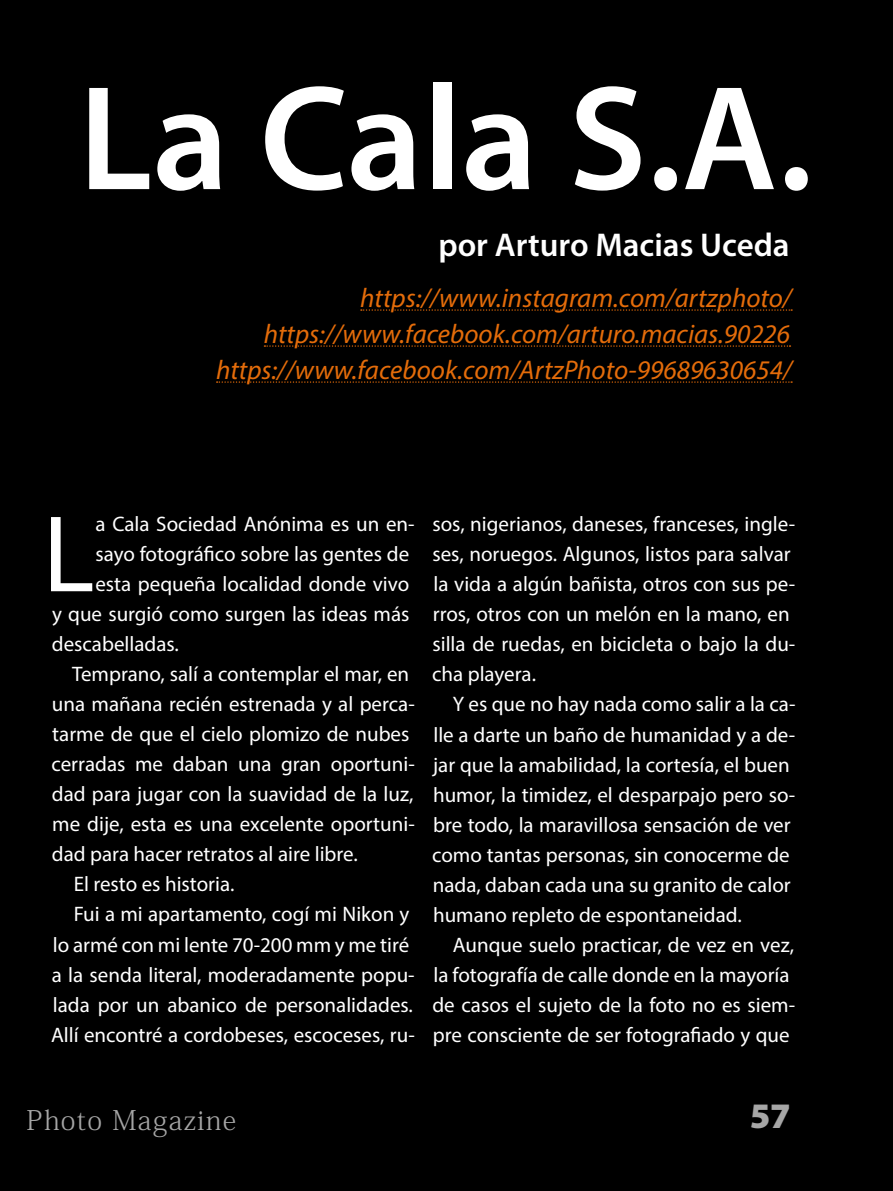
<style>
.page{position:relative;width:893px;height:1191px;background:#000}
.page>*{position:absolute;margin:0;border:0;box-sizing:border-box;transform-origin:0 0}
.t1{font:600 150px "Myriad Pro";color:#fff}
.t2{font:109.95px "Myriad Pro";color:#fff}
.t3{font:900 36px "Myriad Pro";color:#a6a6a6}
.t4{font:600 33px "Myriad Pro";color:#fff}
.t5{font:italic 27px/36px "Myriad Pro";color:#e46c0a;text-align:right}
.t6{font:27px "Adobe Fangsong Std";letter-spacing:.05em;color:#a6a6a6}
.t7{font:21px/30px "Myriad Pro";color:#fff}
</style>
<div class="page">
<svg style="left:361px;top:309px;width:431px;height:2px"></svg>
<svg style="left:264px;top:345px;width:526px;height:2px"></svg>
<svg style="left:217px;top:381px;width:575px;height:2px"></svg>
<h1 class="t1" style="left:79px;top:43px;width:736px">La Cala S.A.</h1>
<h3 class="t4" style="left:438px;top:224px;width:353px">por Arturo Macias Uceda</h3>
<p class="t5" style="left:216px;top:280px;width:577px">https://www.instagram.com/artzphoto/ https://www.facebook.com/arturo.macias.90226 https://www.facebook.com/ArtzPhoto-99689630654/</p>
<h2 class="t2" style="left:43px;top:486px;width:53px">L</h2>
<p class="t7" style="left:95px;top:509px;width:321px">a Cala Sociedad Anónima es un en-</p>
<p class="t7" style="left:95px;top:539px;width:315px">sayo fotográfico sobre las gentes de</p>
<p class="t7" style="left:95px;top:569px;width:315px">esta pequeña localidad donde vivo</p>
<p class="t7" style="left:52px;top:599px;width:359px">y que surgió como surgen las ideas más</p>
<p class="t7" style="left:52px;top:629px;width:129px">descabelladas.</p>
<p class="t7" style="left:72px;top:659px;width:339px">Temprano, salí a contemplar el mar, en</p>
<p class="t7" style="left:52px;top:689px;width:364px">una mañana recién estrenada y al perca-</p>
<p class="t7" style="left:52px;top:719px;width:359px">tarme de que el cielo plomizo de nubes</p>
<p class="t7" style="left:52px;top:749px;width:365px">cerradas me daban una gran oportuni-</p>
<p class="t7" style="left:52px;top:779px;width:363px">dad para jugar con la suavidad de la luz,</p>
<p class="t7" style="left:52px;top:809px;width:364px">me dije, esta es una excelente oportuni-</p>
<p class="t7" style="left:52px;top:839px;width:307px">dad para hacer retratos al aire libre.</p>
<p class="t7" style="left:74px;top:869px;width:162px">El resto es historia.</p>
<p class="t7" style="left:74px;top:899px;width:337px">Fui a mi apartamento, cogí mi Nikon y</p>
<p class="t7" style="left:53px;top:929px;width:358px">lo armé con mi lente 70-200 mm y me tiré</p>
<p class="t7" style="left:52px;top:959px;width:364px">a la senda literal, moderadamente popu-</p>
<p class="t7" style="left:53px;top:989px;width:362px">lada por un abanico de personalidades.</p>
<p class="t7" style="left:51px;top:1019px;width:365px">Allí encontré a cordobeses, escoceses, ru-</p>
<p class="t7" style="left:432px;top:509px;width:365px">sos, nigerianos, daneses, franceses, ingle&shy;ses, noruegos. Algunos, listos para salvar la vida a algún bañista, otros con sus pe&shy;rros, otros con un melón en la mano, en silla de ruedas, en bicicleta o bajo la du&shy;cha playera.</p>
<p class="t7" style="left:432px;top:689px;width:365px;text-indent:21px">Y es que no hay nada como salir a la ca&shy;lle a darte un baño de humanidad y a de&shy;jar que la amabilidad, la cortesía, el buen humor, la timidez, el desparpajo pero so&shy;bre todo, la maravillosa sensación de ver como tantas personas, sin conocerme de nada, daban cada una su granito de calor humano repleto de espontaneidad.</p>
<p class="t7" style="left:432px;top:929px;width:364px;text-indent:20px">Aunque suelo practicar, de vez en vez, la fotografía de calle donde en la mayoría de casos el sujeto de la foto no es siem&shy;pre consciente de ser fotografiado y que</p>
<p class="t6" style="left:27px;top:1103px;width:211px">Photo Magazine</p>
<h3 class="t3" style="left:750px;top:1092px;width:43px">57</h3>
</div>
